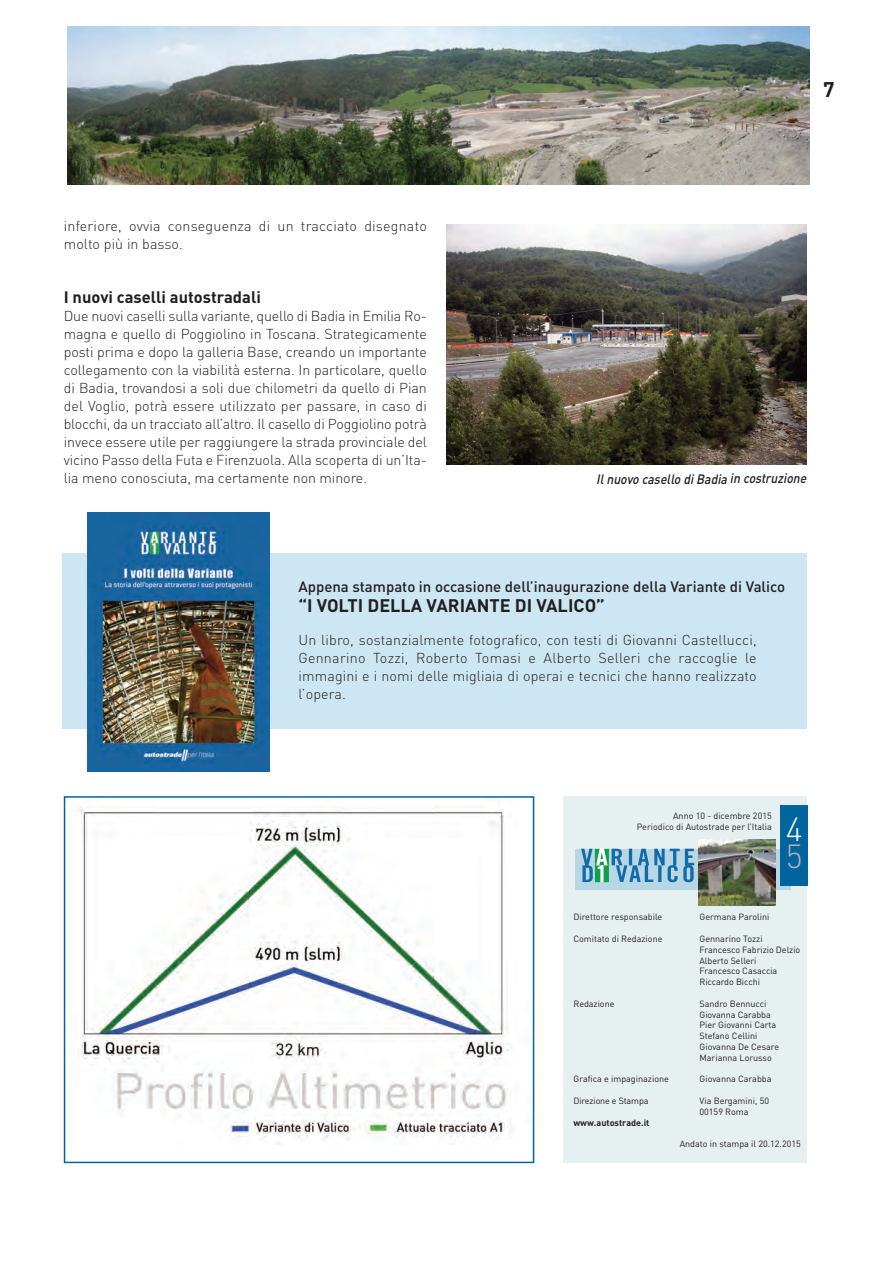
<style>
.page{position:relative;width:893px;height:1263px;background:#fff}
.page>*{position:absolute;margin:0;border:0;box-sizing:border-box;transform-origin:0 0}
.t1{font:300 33px "DIN";color:#fff}
.t2{font:300 33px "DIN";color:#b2b3b7}
.t3{font:700 21px "DIN";color:#231f20}
.t4{font:700 18px "DIN";color:#231f20}
.t5{font:700 16.5px "DIN";color:#231f20}
.t6{font:500 15px "DIN";color:#231f20}
.t7{font:300 14.25px/18px "DIN";letter-spacing:.01em;color:#231f20;text-align:justify}
.t8{font:italic 500 13.5px "DIN";color:#231f20;scale:.9 1}
.t9{font:9px/10.8px "DIN";color:#231f20}
.t10{font:700 9px "DIN";color:#231f20}
</style>
<div class="page">
<div style="left:62px;top:553px;width:744px;height:176px;background:#cce6f4"></div>
<div style="left:563px;top:796px;width:243px;height:367px;background:#e6f0f0"></div>
<svg style="left:581px;top:849px;width:113px;height:33px;background:#73adc4"></svg>
<div style="left:781px;top:805px;width:27px;height:81px;background:#00649e"></div>
<img style="left:698px;top:840px;width:78px;height:65px">
<img style="left:446px;top:224px;width:360px;height:241px">
<img style="left:78px;top:807px;width:431px;height:338px">
<div style="left:64px;top:796px;width:470px;height:367px;border:2px solid #00649e"></div>
<img style="left:67px;top:27px;width:742px;height:158px">
<img style="left:88px;top:512px;width:181px;height:259px">
<h2 class="t3" style="left:823px;top:77px;width:13px">7</h2>
<p class="t7" style="left:64px;top:217px;width:365px">inferiore, ovvia conseguenza di un tracciato disegnato molto più in basso.</p>
<p class="t5" style="left:64px;top:288px;width:199px">I nuovi caselli autostradali</p>
<p class="t7" style="left:64px;top:307px;width:365px">Due nuovi caselli sulla variante, quello di Badia in Emilia Ro&shy;magna e quello di Poggiolino in Toscana. Strategicamente posti prima e dopo la galleria Base, creando un importante collegamento con la viabilità esterna. In particolare, quello di Badia, trovandosi a soli due chilometri da quello di Pian del Voglio, potrà essere utilizzato per passare, in caso di blocchi, da un tracciato all’altro. Il casello di Poggiolino potrà invece essere utile per raggiungere la strada provinciale del vicino Passo della Futa e Firenzuola. Alla scoperta di un’Ita&shy;lia meno conosciuta, ma certamente non minore.</p>
<p class="t8" style="left:596px;top:471px;width:238px">Ilnuovo casello diBadia in costruzione</p>
<p class="t6" style="left:298px;top:578px;width:488px">Appena stampato in occasione dell’inaugurazione della Variante di Valico</p>
<p class="t4" style="left:298px;top:596px;width:308px">“I VOLTI DELLA VARIANTE DI VALICO”</p>
<p class="t7" style="left:298px;top:631px;width:460px">Un libro, sostanzialmente fotografico, con testi di Giovanni Castellucci, Gennarino Tozzi, Roberto Tomasi e Alberto Selleri che raccoglie le immagini e i nomi delle migliaia di operai e tecnici che hanno realizzato l’opera.</p>
<p class="t9" style="left:637px;top:811px;width:137px;text-align:right">Anno 10 - dicembre 2015<br>Periodico di Autostrade per l’Italia</p>
<h1 class="t1" style="left:786px;top:810px;width:18px">4</h1>
<h1 class="t2" style="left:786px;top:837px;width:18px">5</h1>
<p class="t9" style="left:573px;top:912px;width:90px">Direttore responsabile</p>
<p class="t9" style="left:699px;top:912px;width:71px">Germana Parolini</p>
<p class="t9" style="left:573px;top:933px;width:91px">Comitato di Redazione</p>
<p class="t9" style="left:699px;top:933px;width:102px">Gennarino Tozzi<br>Francesco Fabrizio Delzio<br>Alberto Selleri<br>Francesco Casaccia<br>Riccardo Bicchi</p>
<p class="t9" style="left:573px;top:998px;width:42px">Redazione</p>
<p class="t9" style="left:699px;top:998px;width:81px">Sandro Bennucci<br>Giovanna Carabba<br>Pier Giovanni Carta<br>Stefano Cellini<br>Giovanna De Cesare<br>Marianna Lorusso</p>
<p class="t9" style="left:573px;top:1074px;width:97px">Grafica e impaginazione</p>
<p class="t9" style="left:699px;top:1074px;width:74px">Giovanna Carabba</p>
<p class="t9" style="left:573px;top:1095px;width:77px">Direzione e Stampa</p>
<p class="t9" style="left:699px;top:1095px;width:71px">Via Bergamini, 50<br>00159 Roma</p>
<p class="t10" style="left:573px;top:1117px;width:77px">www.autostrade.it</p>
<p class="t9" style="left:680px;top:1139px;width:123px">Andato in stampa il 20.12.2015</p>
</div>
